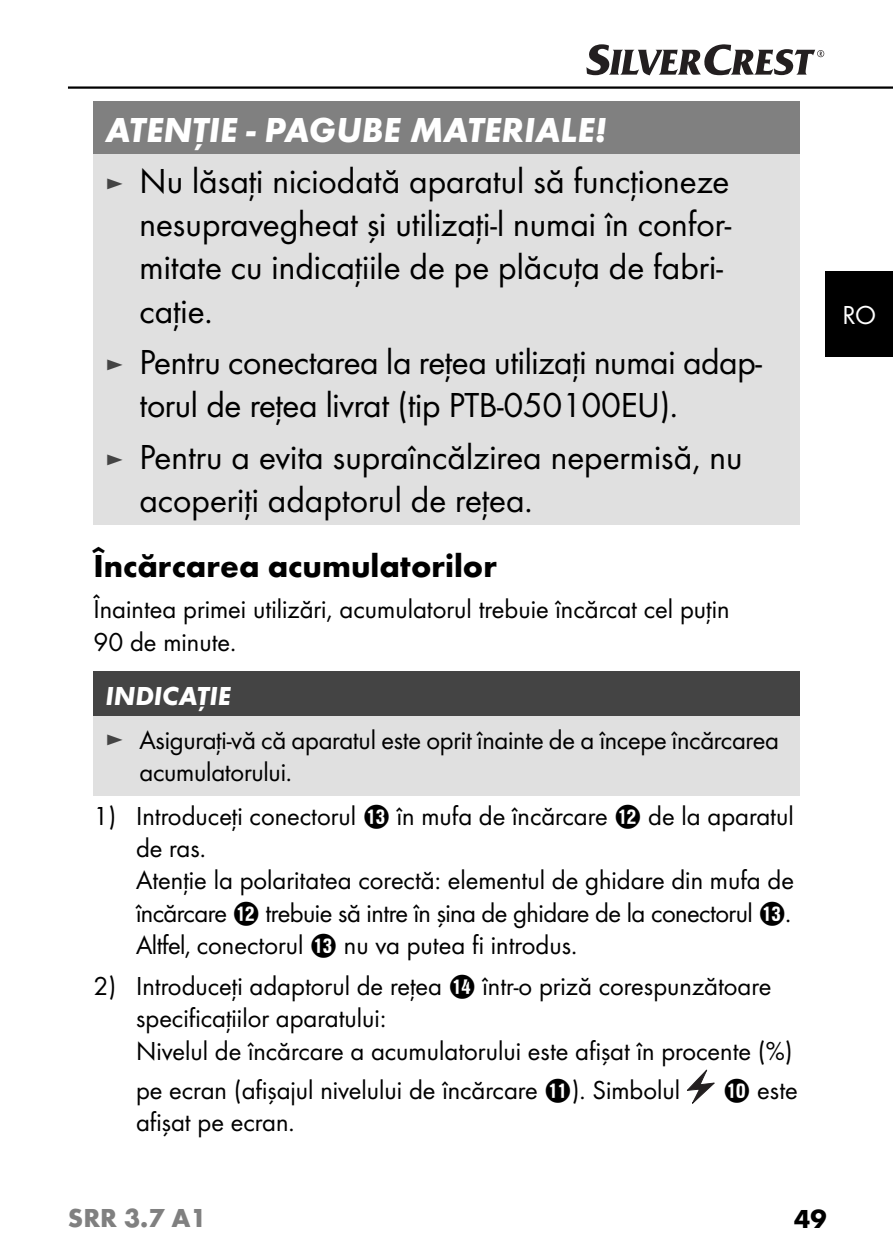
<style>
.page{position:relative;width:893px;height:1259px;background:#fff}
.page>*{position:absolute;margin:0;border:0;box-sizing:border-box;transform-origin:0 0}
.t1{font:36px/43.2px "Futura Boo";color:#000}
.t2{font:italic 700 36px "Futura";color:#fff}
.t3{font:700 33px "Futura";color:#000}
.t4{font:27px/32.4px "Futura Boo";color:#000}
.t5{font:italic 700 27px "Futura";color:#fff}
.t6{font:700 27px "Futura";color:#808080}
.t7{font:700 27px "Futura";color:#000}
.t8{font:27px "Futura Boo";color:#fff}
.s1{font-size:27px;color:#444}
.s2{color:#444}
.s3{font-family:"Hako PI Nummern"}
</style>
<div class="page">
<hr style="left:68px;top:86px;width:825px;height:3px;background:#000">
<svg style="left:586px;top:44px;width:238px;height:31px"></svg>
<div style="left:825px;top:272px;width:68px;height:84px;background:#000"></div>
<div style="left:93px;top:101px;width:706px;height:53px;background:#808080"></div>
<div style="left:93px;top:154px;width:706px;height:370px;background:#e0e0e0"></div>
<div style="left:93px;top:671px;width:706px;height:46px;background:#444"></div>
<div style="left:93px;top:717px;width:706px;height:79px;background:#e0e0e0"></div>
<svg style="left:687px;top:1069px;width:28px;height:35px"></svg>
<h1 class="t2" style="left:105px;top:118px;width:503px">ATENŢIE - PAGUBE MATERIALE!</h1>
<h1 class="t1" style="left:139px;top:161px;width:593px;text-indent:-34px"><span class="s1">►</span> Nu lăsaţi niciodată aparatul să funcţioneze nesupravegheat şi utilizaţi-l numai în confor&shy;mitate cu indicaţiile de pe plăcuţa de fabri&shy;caţie.</h1>
<h1 class="t1" style="left:139px;top:343px;width:624px;text-indent:-34px"><span class="s1">►</span> Pentru conectarea la reţea utilizaţi numai adap&shy;torul de reţea livrat (tip PTB-050100EU).</h1>
<h1 class="t1" style="left:139px;top:437px;width:604px;text-indent:-34px"><span class="s1">►</span> Pentru a evita supraîncălzirea nepermisă, nu acoperiţi adaptorul de reţea.</h1>
<p class="t3" style="left:93px;top:553px;width:405px">Încărcarea acumulatorilor</p>
<p class="t4" style="left:93px;top:595px;width:637px">Înaintea primei utilizări, acumulatorul trebuie încărcat cel puţin<br>90 de minute.</p>
<p class="t5" style="left:105px;top:687px;width:127px">INDICAŢIE</p>
<p class="t4" style="left:139px;top:725px;width:641px;text-indent:-34px"><span class="s2">►</span> Asiguraţi-vă că aparatul este oprit înainte de a începe încărcarea acumulatorului.</p>
<p class="t4" style="left:136px;top:801px;width:659px;text-indent:-43px">1) Introduceţi conectorul <span class="s3">E</span> în mufa de încărcare <span class="s3">W</span> de la aparatul de ras.<br>Atenţie la polaritatea corectă: elementul de ghidare din mufa de încărcare <span class="s3">W</span> trebuie să intre în şina de ghidare de la conectorul <span class="s3">E</span>.<br>Altfel, conectorul <span class="s3">E</span> nu va putea fi introdus.</p>
<p class="t4" style="left:136px;top:971px;width:658px;text-indent:-43px">2) Introduceţi adaptorul de reţea <span class="s3">R</span> într-o priză corespunzătoare specificaţiilor aparatului:<br>Nivelul de încărcare a acumulatorului este afişat în procente (%)</p>
<p class="t4" style="left:136px;top:1075px;width:546px">pe ecran (afişajul nivelului de încărcare <span class="s3">Q</span>). Simbolul</p>
<p class="t4" style="left:723px;top:1075px;width:76px"><span class="s3">0</span> este</p>
<p class="t4" style="left:136px;top:1108px;width:160px">afişat pe ecran.</p>
<p class="t8" style="left:842px;top:302px;width:35px">RO</p>
<p class="t6" style="left:68px;top:1208px;width:140px">SRR 3.7 A1</p>
<p class="t7" style="left:794px;top:1209px;width:34px">49</p>
</div>
